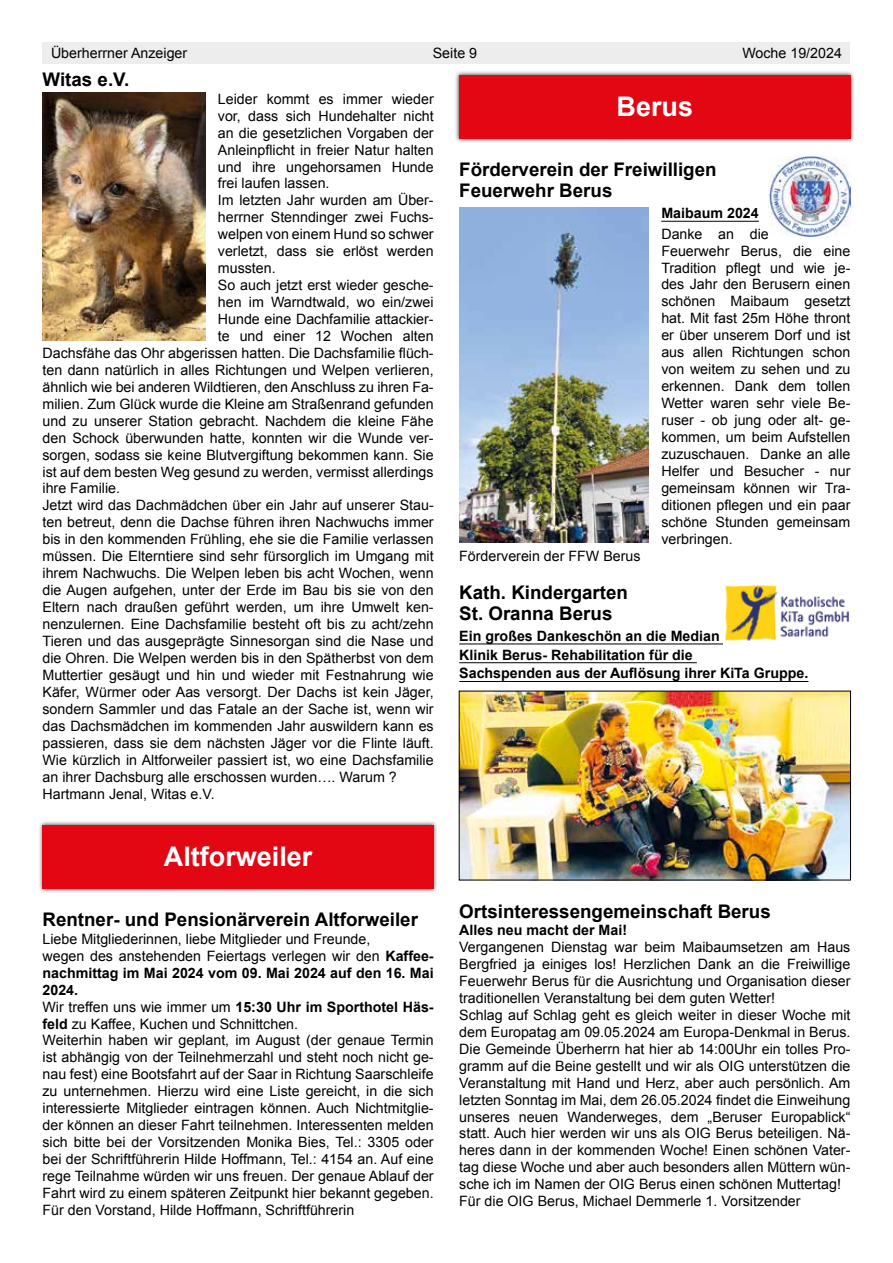
<style>
.page{position:relative;width:893px;height:1263px;background:#fff}
.page>*{position:absolute;margin:0;border:0;box-sizing:border-box;transform-origin:0 0}
.t1{font:700 27px "Arial";color:#fff}
.t2{font:700 18.75px/21px "Arial";color:#000}
.t3{font:14.25px/17px "Arial";color:#000}
.t4{font:700 14.25px/18.8px "Arial";color:#000}
.s1{font-weight:700}
</style>
<div class="page">
<div style="left:43px;top:43px;width:807px;height:21px;background:#ededed"></div>
<hr style="left:661px;top:221px;width:98px;height:1px;background:#000">
<hr style="left:459px;top:644px;width:264px;height:1px;background:#000">
<hr style="left:459px;top:662px;width:238px;height:1px;background:#000">
<hr style="left:459px;top:681px;width:349px;height:1px;background:#000">
<div style="left:455px;top:70px;width:400px;height:73px;background:#000;opacity:.7"></div>
<div style="left:459px;top:75px;width:391px;height:63px;background:#e30613"></div>
<img style="left:769px;top:157px;width:81px;height:79px">
<img style="left:459px;top:207px;width:190px;height:336px">
<img style="left:725px;top:585px;width:124px;height:56px">
<img style="left:461px;top:693px;width:388px;height:185px">
<div style="left:459px;top:691px;width:392px;height:189px;border:1px solid #000"></div>
<img style="left:43px;top:92px;width:162px;height:248px">
<div style="left:38px;top:820px;width:401px;height:73px;background:#000;opacity:.7"></div>
<div style="left:43px;top:825px;width:391px;height:63px;background:#e30613"></div>
<p class="t3" style="left:51px;top:45px;width:138px">Überherrner Anzeiger</p>
<p class="t3" style="left:433px;top:45px;width:46px">Seite 9</p>
<p class="t3" style="left:742px;top:45px;width:101px">Woche 19/2024</p>
<h1 class="t1" style="left:617px;top:89px;width:78px">Berus</h1>
<h2 class="t2" style="left:43px;top:69px;width:88px">Witas e.V.</h2>
<p class="t3" style="left:218px;top:90px;width:217px">Leider kommt es immer wieder</p>
<p class="t3" style="left:218px;top:107px;width:217px">vor, dass sich Hundehalter nicht</p>
<p class="t3" style="left:218px;top:124px;width:217px">an die gesetzlichen Vorgaben der</p>
<p class="t3" style="left:218px;top:141px;width:217px">Anleinpflicht in freier Natur halten</p>
<p class="t3" style="left:218px;top:158px;width:217px">und ihre ungehorsamen Hunde</p>
<p class="t3" style="left:218px;top:175px;width:113px">frei laufen lassen.</p>
<p class="t3" style="left:218px;top:192px;width:217px">Im letzten Jahr wurden am Über-</p>
<p class="t3" style="left:218px;top:209px;width:217px">herrner Stenndinger zwei Fuchs-</p>
<p class="t3" style="left:218px;top:226px;width:217px">welpen von einem Hund so schwer</p>
<p class="t3" style="left:218px;top:243px;width:217px">verletzt, dass sie erlöst werden</p>
<p class="t3" style="left:218px;top:260px;width:59px">mussten.</p>
<p class="t3" style="left:218px;top:277px;width:217px">So auch jetzt erst wieder gesche-</p>
<p class="t3" style="left:218px;top:294px;width:217px">hen im Warndtwald, wo ein/zwei</p>
<p class="t3" style="left:218px;top:311px;width:217px">Hunde eine Dachfamilie attackier-</p>
<p class="t3" style="left:218px;top:328px;width:217px">te und einer 12 Wochen alten</p>
<p class="t3" style="left:43px;top:345px;width:393px">Dachsfähe das Ohr abgerissen hatten. Die Dachsfamilie flüch-</p>
<p class="t3" style="left:43px;top:361px;width:393px">ten dann natürlich in alles Richtungen und Welpen verlieren,</p>
<p class="t3" style="left:43px;top:378px;width:393px">ähnlich wie bei anderen Wildtieren, den Anschluss zu ihren Fa-</p>
<p class="t3" style="left:43px;top:395px;width:393px">milien. Zum Glück wurde die Kleine am Straßenrand gefunden</p>
<p class="t3" style="left:43px;top:412px;width:393px">und zu unserer Station gebracht. Nachdem die kleine Fähe</p>
<p class="t3" style="left:43px;top:429px;width:393px">den Schock überwunden hatte, konnten wir die Wunde ver-</p>
<p class="t3" style="left:43px;top:446px;width:393px">sorgen, sodass sie keine Blutvergiftung bekommen kann. Sie</p>
<p class="t3" style="left:43px;top:463px;width:393px">ist auf dem besten Weg gesund zu werden, vermisst allerdings</p>
<p class="t3" style="left:43px;top:480px;width:79px">ihre Familie.</p>
<p class="t3" style="left:43px;top:497px;width:393px">Jetzt wird das Dachmädchen über ein Jahr auf unserer Stau-</p>
<p class="t3" style="left:43px;top:514px;width:393px">ten betreut, denn die Dachse führen ihren Nachwuchs immer</p>
<p class="t3" style="left:43px;top:531px;width:393px">bis in den kommenden Frühling, ehe sie die Familie verlassen</p>
<p class="t3" style="left:43px;top:548px;width:393px">müssen. Die Elterntiere sind sehr fürsorglich im Umgang mit</p>
<p class="t3" style="left:43px;top:565px;width:393px">ihrem Nachwuchs. Die Welpen leben bis acht Wochen, wenn</p>
<p class="t3" style="left:43px;top:582px;width:393px">die Augen aufgehen, unter der Erde im Bau bis sie von den</p>
<p class="t3" style="left:43px;top:599px;width:393px">Eltern nach draußen geführt werden, um ihre Umwelt ken-</p>
<p class="t3" style="left:43px;top:616px;width:393px">nenzulernen. Eine Dachsfamilie besteht oft bis zu acht/zehn</p>
<p class="t3" style="left:43px;top:633px;width:393px">Tieren und das ausgeprägte Sinnesorgan sind die Nase und</p>
<p class="t3" style="left:43px;top:650px;width:393px">die Ohren. Die Welpen werden bis in den Spätherbst von dem</p>
<p class="t3" style="left:43px;top:666px;width:393px">Muttertier gesäugt und hin und wieder mit Festnahrung wie</p>
<p class="t3" style="left:43px;top:683px;width:393px">Käfer, Würmer oder Aas versorgt. Der Dachs ist kein Jäger,</p>
<p class="t3" style="left:43px;top:700px;width:393px">sondern Sammler und das Fatale an der Sache ist, wenn wir</p>
<p class="t3" style="left:43px;top:717px;width:393px">das Dachsmädchen im kommenden Jahr auswildern kann es</p>
<p class="t3" style="left:43px;top:734px;width:393px">passieren, dass sie dem nächsten Jäger vor die Flinte läuft.</p>
<p class="t3" style="left:43px;top:751px;width:393px">Wie kürzlich in Altforweiler passiert ist, wo eine Dachsfamilie</p>
<p class="t3" style="left:43px;top:768px;width:356px">an ihrer Dachsburg alle erschossen wurden…. Warum ?</p>
<p class="t3" style="left:43px;top:785px;width:174px">Hartmann Jenal, Witas e.V.</p>
<h2 class="t2" style="left:459px;top:159px;width:259px">Förderverein der Freiwilligen<br>Feuerwehr Berus</h2>
<p class="t4" style="left:661px;top:204px;width:99px">Maibaum 2024</p>
<p class="t3" style="left:661px;top:225px;width:191px">Danke an die<br>Feuerwehr Berus, die eine<br>Tradition pflegt und wie je&shy;des Jahr den Berusern einen schönen Maibaum gesetzt hat. Mit fast 25m Höhe thront er über unserem Dorf und ist aus allen Richtungen schon von weitem zu sehen und zu erkennen. Dank dem tollen<br>Wetter waren sehr viele Be&shy;ruser - ob jung oder alt- ge&shy;kommen, um beim Aufstellen zuzuschauen. Danke an alle<br>Helfer und Besucher - nur gemeinsam können wir Tra&shy;ditionen pflegen und ein paar schöne Stunden gemeinsam verbringen.</p>
<p class="t3" style="left:459px;top:547px;width:183px">Förderverein der FFW Berus</p>
<h2 class="t2" style="left:459px;top:582px;width:170px">Kath. Kindergarten<br>St. Oranna Berus</h2>
<p class="t4" style="left:459px;top:627px;width:351px">Ein großes Dankeschön an die Median<br>Klinik Berus- Rehabilitation für die<br>Sachspenden aus der Auflösung ihrer KiTa Gruppe.</p>
<h1 class="t1" style="left:164px;top:839px;width:150px">Altforweiler</h1>
<h2 class="t2" style="left:43px;top:909px;width:377px">Rentner- und Pensionärverein Altforweiler</h2>
<p class="t3" style="left:43px;top:930px;width:393px">Liebe Mitgliederinnen, liebe Mitglieder und Freunde,<br>wegen des anstehenden Feiertags verlegen wir den <span class="s1">Kaffee&shy;nachmittag im Mai 2024 vom 09. Mai 2024 auf den 16. Mai 2024.<br></span>Wir treffen uns wie immer um <span class="s1">15:30 Uhr im Sporthotel Häs&shy;feld</span> zu Kaffee, Kuchen und Schnittchen.<br>Weiterhin haben wir geplant, im August (der genaue Termin ist abhängig von der Teilnehmerzahl und steht noch nicht ge&shy;nau fest) eine Bootsfahrt auf der Saar in Richtung Saarschleife zu unternehmen. Hierzu wird eine Liste gereicht, in die sich interessierte Mitglieder eintragen können. Auch Nichtmitglie&shy;der können an dieser Fahrt teilnehmen. Interessenten melden sich bitte bei der Vorsitzenden Monika Bies, Tel.: 3305 oder bei der Schriftführerin Hilde Hoffmann, Tel.: 4154 an. Auf eine rege Teilnahme würden wir uns freuen. Der genaue Ablauf der Fahrt wird zu einem späteren Zeitpunkt hier bekannt gegeben.<br>Für den Vorstand, Hilde Hoffmann, Schriftführerin</p>
<h2 class="t2" style="left:459px;top:901px;width:313px">Ortsinteressengemeinschaft Berus</h2>
<p class="t4" style="left:459px;top:921px;width:169px">Alles neu macht der Mai!</p>
<p class="t3" style="left:459px;top:939px;width:393px">Vergangenen Dienstag war beim Maibaumsetzen am Haus Bergfried ja einiges los! Herzlichen Dank an die Freiwillige Feuerwehr Berus für die Ausrichtung und Organisation dieser traditionellen Veranstaltung bei dem guten Wetter!<br>Schlag auf Schlag geht es gleich weiter in dieser Woche mit dem Europatag am 09.05.2024 am Europa-Denkmal in Berus.<br>Die Gemeinde Überherrn hat hier ab 14:00Uhr ein tolles Pro&shy;gramm auf die Beine gestellt und wir als OIG unterstützen die Veranstaltung mit Hand und Herz, aber auch persönlich. Am letzten Sonntag im Mai, dem 26.05.2024 findet die Einweihung unseres neuen Wanderweges, dem „Beruser Europablick“ statt. Auch hier werden wir uns als OIG Berus beteiligen. Nä&shy;heres dann in der kommenden Woche! Einen schönen Vater&shy;tag diese Woche und aber auch besonders allen Müttern wün&shy;sche ich im Namen der OIG Berus einen schönen Muttertag!<br>Für die OIG Berus, Michael Demmerle 1. Vorsitzender</p>
</div>
